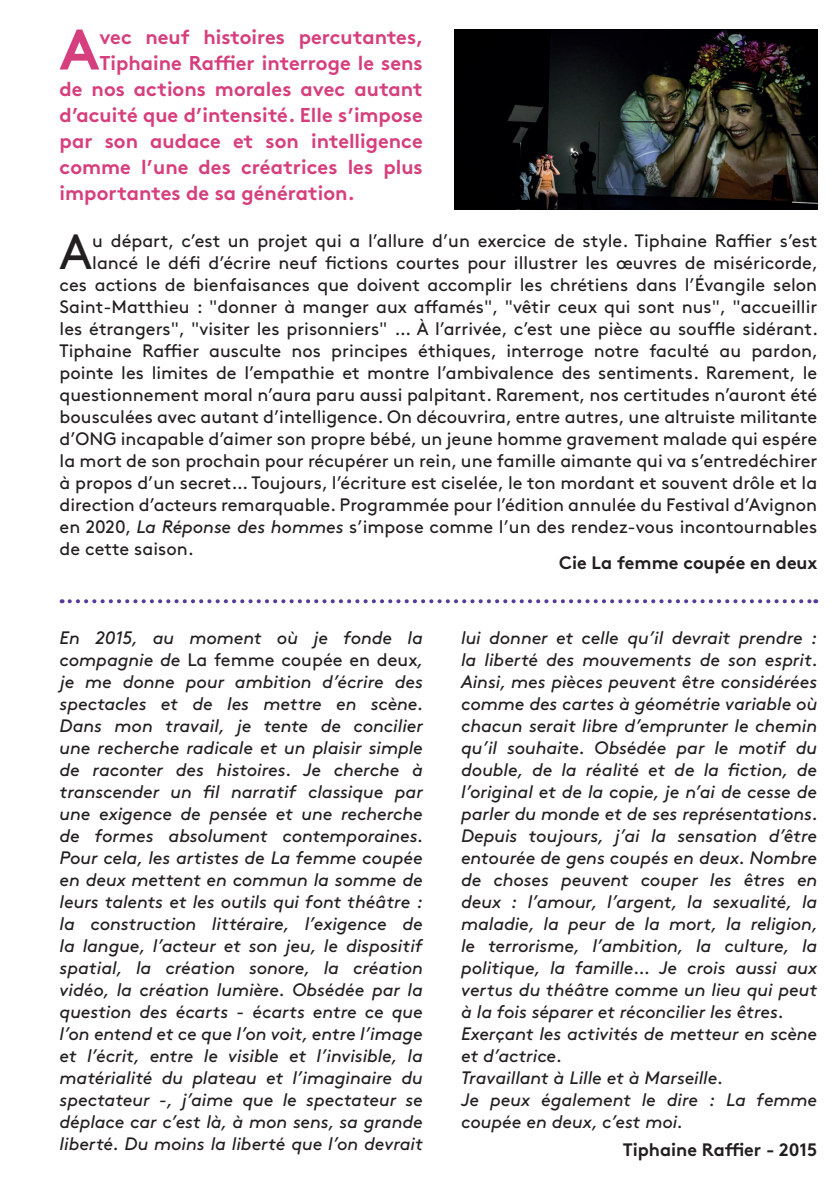
<style>
.page{position:relative;width:840px;height:1191px;background:#fff}
.page>*{position:absolute;margin:0;border:0;box-sizing:border-box;transform-origin:0 0}
.t1{font:57.2px "Brown Bold Alt";color:#d63f7d}
.t2{font:49.4px "Brown";color:#231f20}
.t3{font:20px "Brown Bold Alt";color:#d63f7d}
.t4{font:italic 18px/22px "Brown";letter-spacing:-.005em;color:#231f20;text-align:justify}
.t5{font:18px "Brown";color:#231f20}
.t6{font:18px "Brown Bold Alt";color:#231f20}
.s1{font-style:italic}
.s2{font-style:normal}
</style>
<div class="page">
<svg style="left:70px;top:599px;width:745px;height:4px"></svg>
<img style="left:454px;top:29px;width:362px;height:180px">
<h1 class="t1" style="left:60px;top:3px;width:41px">A</h1>
<p class="t3" style="left:99px;top:20px;width:326px">vec neuf histoires percutantes,</p>
<p class="t3" style="left:99px;top:46px;width:325px">Tiphaine Raffier interroge le sens</p>
<p class="t3" style="left:60px;top:72px;width:364px">de nos actions morales avec autant</p>
<p class="t3" style="left:60px;top:98px;width:364px">d’acuité que d’intensité. Elle s’impose</p>
<p class="t3" style="left:60px;top:124px;width:364px">par son audace et son intelligence</p>
<p class="t3" style="left:60px;top:150px;width:364px">comme l’une des créatrices les plus</p>
<p class="t3" style="left:60px;top:176px;width:297px">importantes de sa génération.</p>
<h2 class="t2" style="left:60px;top:214px;width:34px">A</h2>
<p class="t5" style="left:92px;top:227px;width:726px">u départ, c’est un projet qui a l’allure d’un exercice de style. Tiphaine Raffier s’est</p>
<p class="t5" style="left:92px;top:249px;width:727px">lancé le défi d’écrire neuf fictions courtes pour illustrer les œuvres de miséricorde,</p>
<p class="t5" style="left:60px;top:271px;width:758px">ces actions de bienfaisances que doivent accomplir les chrétiens dans l’Évangile selon</p>
<p class="t5" style="left:60px;top:293px;width:759px">Saint-Matthieu : "donner à manger aux affamés", "vêtir ceux qui sont nus", "accueillir</p>
<p class="t5" style="left:60px;top:315px;width:759px">les étrangers", "visiter les prisonniers" … À l’arrivée, c’est une pièce au souffle sidérant.</p>
<p class="t5" style="left:60px;top:337px;width:759px">Tiphaine Raffier ausculte nos principes éthiques, interroge notre faculté au pardon,</p>
<p class="t5" style="left:60px;top:359px;width:758px">pointe les limites de l’empathie et montre l’ambivalence des sentiments. Rarement, le</p>
<p class="t5" style="left:60px;top:381px;width:758px">questionnement moral n’aura paru aussi palpitant. Rarement, nos certitudes n’auront été</p>
<p class="t5" style="left:60px;top:403px;width:758px">bousculées avec autant d’intelligence. On découvrira, entre autres, une altruiste militante</p>
<p class="t5" style="left:60px;top:425px;width:758px">d’ONG incapable d’aimer son propre bébé, un jeune homme gravement malade qui espére</p>
<p class="t5" style="left:60px;top:447px;width:759px">la mort de son prochain pour récupérer un rein, une famille aimante qui va s’entredéchirer</p>
<p class="t5" style="left:60px;top:469px;width:758px">à propos d’un secret… Toujours, l’écriture est ciselée, le ton mordant et souvent drôle et la</p>
<p class="t5" style="left:60px;top:491px;width:758px">direction d’acteurs remarquable. Programmée pour l’édition annulée du Festival d’Avignon</p>
<p class="t5" style="left:60px;top:513px;width:758px">en 2020, <span class="s1">La Réponse des hommes</span> s’impose comme l’un des rendez-vous incontournables</p>
<p class="t5" style="left:60px;top:535px;width:136px">de cette saison.</p>
<p class="t6" style="left:559px;top:548px;width:259px">Cie La femme coupée en deux</p>
<p class="t4" style="left:60px;top:625px;width:365px">En 2015, au moment où je fonde la compagnie de <span class="s2">La femme coupée en deux</span>, je me donne pour ambition d’écrire des spectacles et de les mettre en scène.<br>Dans mon travail, je tente de concilier une recherche radicale et un plaisir simple de raconter des histoires. Je cherche à transcender un fil narratif classique par une exigence de pensée et une recherche de formes absolument contemporaines.<br>Pour cela, les artistes de La femme coupée en deux mettent en commun la somme de leurs talents et les outils qui font théâtre : la construction littéraire, l’exigence de la langue, l’acteur et son jeu, le dispositif spatial, la création sonore, la création vidéo, la création lumière. Obsédée par la question des écarts - écarts entre ce que l’on entend et ce que l’on voit, entre l’image et l’écrit, entre le visible et l’invisible, la matérialité du plateau et l’imaginaire du spectateur -, j’aime que le spectateur se déplace car c’est là, à mon sens, sa grande liberté. Du moins la liberté que l’on devrait</p>
<p class="t4" style="left:461px;top:625px;width:358px;text-align:left">lui donner et celle qu’il devrait prendre : la liberté des mouvements de son esprit.<br>Ainsi, mes pièces peuvent être considérées comme des cartes à géométrie variable où chacun serait libre d’emprunter le chemin qu’il souhaite. Obsédée par le motif du double, de la réalité et de la fiction, de l’original et de la copie, je n’ai de cesse de parler du monde et de ses représentations.<br>Depuis toujours, j’ai la sensation d’être entourée de gens coupés en deux. Nombre de choses peuvent couper les êtres en deux : l’amour, l’argent, la sexualité, la maladie, la peur de la mort, la religion, le terrorisme, l’ambition, la culture, la politique, la famille… Je crois aussi aux vertus du théâtre comme un lieu qui peut à la fois séparer et réconcilier les êtres.<br>Exerçant les activités de metteur en scène et d’actrice.<br>Travaillant à Lille et à Marseille.<br>Je peux également le dire : La femme coupée en deux, c’est moi.</p>
<p class="t6" style="left:622px;top:1134px;width:196px">Tiphaine Raffier - 2015</p>
</div>
